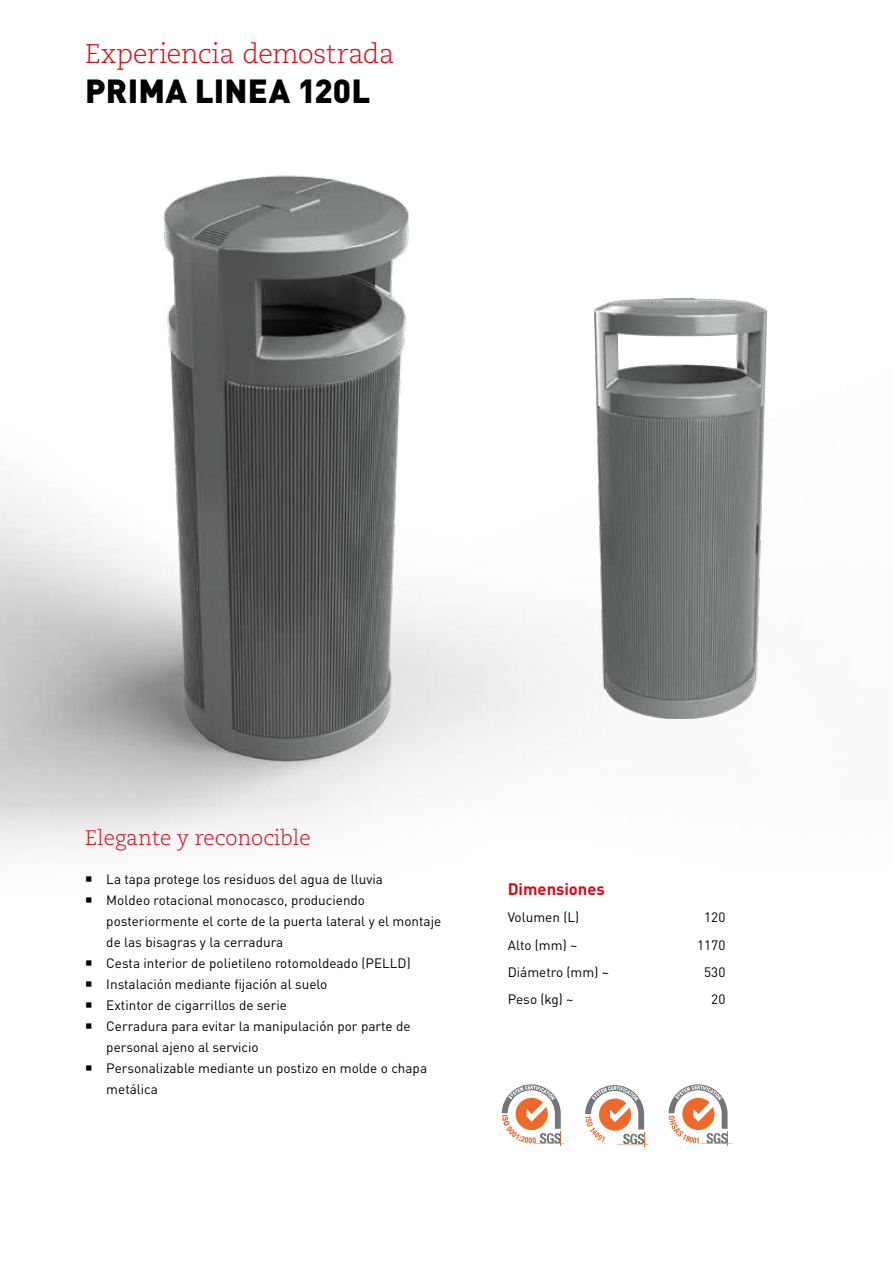
<style>
.page{position:relative;width:893px;height:1263px;background:#fff}
.page>*{position:absolute;margin:0;border:0;box-sizing:border-box;transform-origin:0 0}
.t1{font:900 33px "DIN Pro";letter-spacing:.005em;color:#000}
.t2{font:300 27px "Caecilia LT Std";letter-spacing:-.01em;color:#e30613}
.t3{font:300 21px "Caecilia LT Std";color:#e30613}
.t4{font:700 16.5px "DIN Pro";color:#e30613}
.t5{font:13.5px/21px "DIN Pro";color:#000}
</style>
<div class="page">
<img style="left:0;top:175px;width:767px;height:675px">
<svg style="left:502px;top:1084px;width:63px;height:62px"></svg>
<svg style="left:668px;top:1084px;width:63px;height:62px"></svg>
<svg style="left:585px;top:1085px;width:63px;height:61px"></svg>
<img style="left:594px;top:299px;width:172px;height:420px">
<h2 class="t2" style="left:85px;top:39px;width:311px">Experiencia demostrada</h2>
<h1 class="t1" style="left:85px;top:69px;width:287px">PRIMA LINEA 120L</h1>
<h3 class="t3" style="left:85px;top:826px;width:227px">Elegante y reconocible</h3>
<p class="t5" style="left:106px;top:868px;width:336px">La tapa protege los residuos del agua de lluvia<br>Moldeo rotacional monocasco, produciendo posteriormente el corte de la puerta lateral y el montaje de las bisagras y la cerradura<br>Cesta interior de polietileno rotomoldeado (PELLD)<br>Instalación mediante fijación al suelo<br>Extintor de cigarrillos de serie<br>Cerradura para evitar la manipulación por parte de personal ajeno al servicio<br>Personalizable mediante un postizo en molde o chapa metálica</p>
<p class="t4" style="left:508px;top:878px;width:98px">Dimensiones</p>
<p class="t5" style="left:508px;top:906px;width:73px">Volumen (L)</p>
<p class="t5" style="left:704px;top:906px;width:23px">120</p>
<p class="t5" style="left:508px;top:934px;width:71px">Alto (mm) ~</p>
<p class="t5" style="left:697px;top:934px;width:30px">1170</p>
<p class="t5" style="left:508px;top:961px;width:103px">Diámetro (mm) ~</p>
<p class="t5" style="left:704px;top:961px;width:23px">530</p>
<p class="t5" style="left:508px;top:988px;width:67px">Peso (kg) ~</p>
<p class="t5" style="left:711px;top:988px;width:16px">20</p>
</div>
